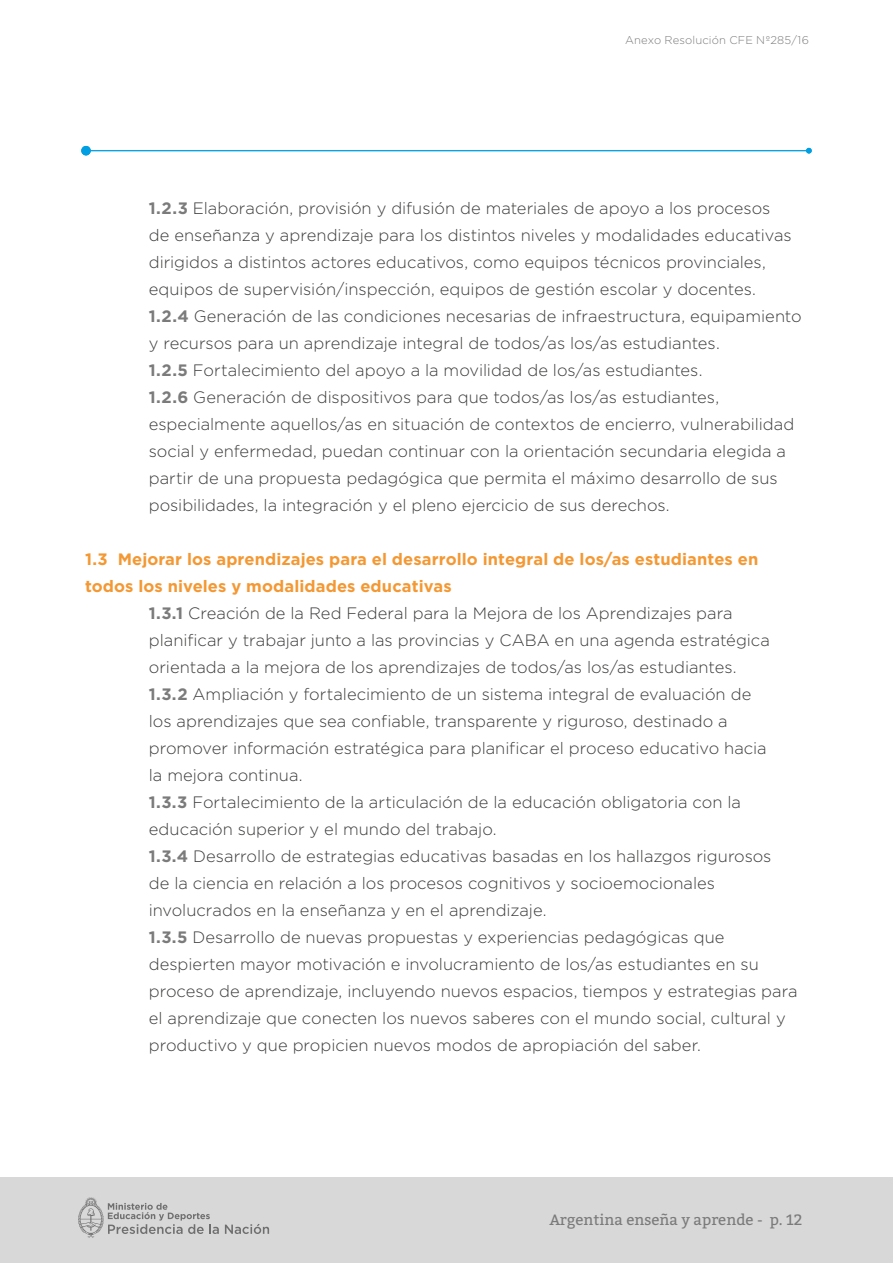
<style>
.page{position:relative;width:893px;height:1263px;background:#fff}
.page>*{position:absolute;margin:0;border:0;box-sizing:border-box;transform-origin:0 0}
.t1{font:300 16.5px/27px "Gotham";color:#3c3c3b}
.t2{font:700 16.5px "Gotham";letter-spacing:.005em;color:#f49833}
.t3{font:15px "Bitter";color:#7c7b7b}
.t4{font:300 11.25px "Gotham";letter-spacing:.015em;color:#7c7b7b}
.s1{font-weight:700;color:#7c7b7b}
</style>
<div class="page">
<div style="left:0;top:1178px;width:893px;height:85px;background:#d8d8d8"></div>
<svg style="left:225px;top:1224px;width:44px;height:10px"></svg>
<svg style="left:78px;top:1197px;width:141px;height:41px"></svg>
<hr style="left:86px;top:150px;width:723px;height:1px;background:#009fe3">
<svg style="left:806px;top:148px;width:6px;height:5px"></svg>
<div style="left:81px;top:146px;width:10px;height:9px;background:#009fe3;border-radius:50%"></div>
<p class="t4" style="left:625px;top:34px;width:185px">Anexo Resolución CFE Nº285/16</p>
<p class="t1" style="left:149px;top:194px;width:654px"><span class="s1">1.2.3</span> Elaboración, provisión y difusión de materiales de apoyo a los procesos<br>de enseñanza y aprendizaje para los distintos niveles y modalidades educativas dirigidos a distintos actores educativos, como equipos técnicos provinciales, equipos de supervisión/inspección, equipos de gestión escolar y docentes.<br><span class="s1">1.2.4</span> Generación de las condiciones necesarias de infraestructura, equipamiento y recursos para un aprendizaje integral de todos/as los/as estudiantes.<br><span class="s1">1.2.5</span> Fortalecimiento del apoyo a la movilidad de los/as estudiantes.<br><span class="s1">1.2.6</span> Generación de dispositivos para que todos/as los/as estudiantes, especialmente aquellos/as en situación de contextos de encierro, vulnerabilidad social y enfermedad, puedan continuar con la orientación secundaria elegida a partir de una propuesta pedagógica que permita el máximo desarrollo de sus posibilidades, la integración y el pleno ejercicio de sus derechos.</p>
<p class="t2" style="left:85px;top:548px;width:675px">1.3 Mejorar los aprendizajes para el desarrollo integral de los/as estudiantes en</p>
<p class="t2" style="left:85px;top:575px;width:368px">todos los niveles y modalidades educativas</p>
<p class="t1" style="left:149px;top:599px;width:585px"><span class="s1">1.3.1</span> Creación de la Red Federal para la Mejora de los Aprendizajes para</p>
<p class="t1" style="left:149px;top:626px;width:623px">planificar y trabajar junto a las provincias y CABA en una agenda estratégica</p>
<p class="t1" style="left:149px;top:653px;width:589px">orientada a la mejora de los aprendizajes de todos/as los/as estudiantes.</p>
<p class="t1" style="left:149px;top:680px;width:604px"><span class="s1">1.3.2</span> Ampliación y fortalecimiento de un sistema integral de evaluación de</p>
<p class="t1" style="left:149px;top:707px;width:580px">los aprendizajes que sea confiable, transparente y riguroso, destinado a</p>
<p class="t1" style="left:149px;top:734px;width:619px">promover información estratégica para planificar el proceso educativo hacia</p>
<p class="t1" style="left:149px;top:761px;width:155px">la mejora continua.</p>
<p class="t1" style="left:149px;top:788px;width:594px"><span class="s1">1.3.3</span> Fortalecimiento de la articulación de la educación obligatoria con la</p>
<p class="t1" style="left:149px;top:815px;width:349px">educación superior y el mundo del trabajo.</p>
<p class="t1" style="left:149px;top:842px;width:624px"><span class="s1">1.3.4</span> Desarrollo de estrategias educativas basadas en los hallazgos rigurosos</p>
<p class="t1" style="left:149px;top:869px;width:568px">de la ciencia en relación a los procesos cognitivos y socioemocionales</p>
<p class="t1" style="left:149px;top:896px;width:399px">involucrados en la enseñanza y en el aprendizaje.</p>
<p class="t1" style="left:149px;top:923px;width:577px"><span class="s1">1.3.5</span> Desarrollo de nuevas propuestas y experiencias pedagógicas que</p>
<p class="t1" style="left:149px;top:950px;width:611px">despierten mayor motivación e involucramiento de los/as estudiantes en su</p>
<p class="t1" style="left:149px;top:977px;width:650px">proceso de aprendizaje, incluyendo nuevos espacios, tiempos y estrategias para</p>
<p class="t1" style="left:149px;top:1004px;width:638px">el aprendizaje que conecten los nuevos saberes con el mundo social, cultural y</p>
<p class="t1" style="left:149px;top:1031px;width:554px">productivo y que propicien nuevos modos de apropiación del saber.</p>
<p class="t3" style="left:550px;top:1210px;width:254px">Argentina enseña y aprende - p. 12</p>
</div>
